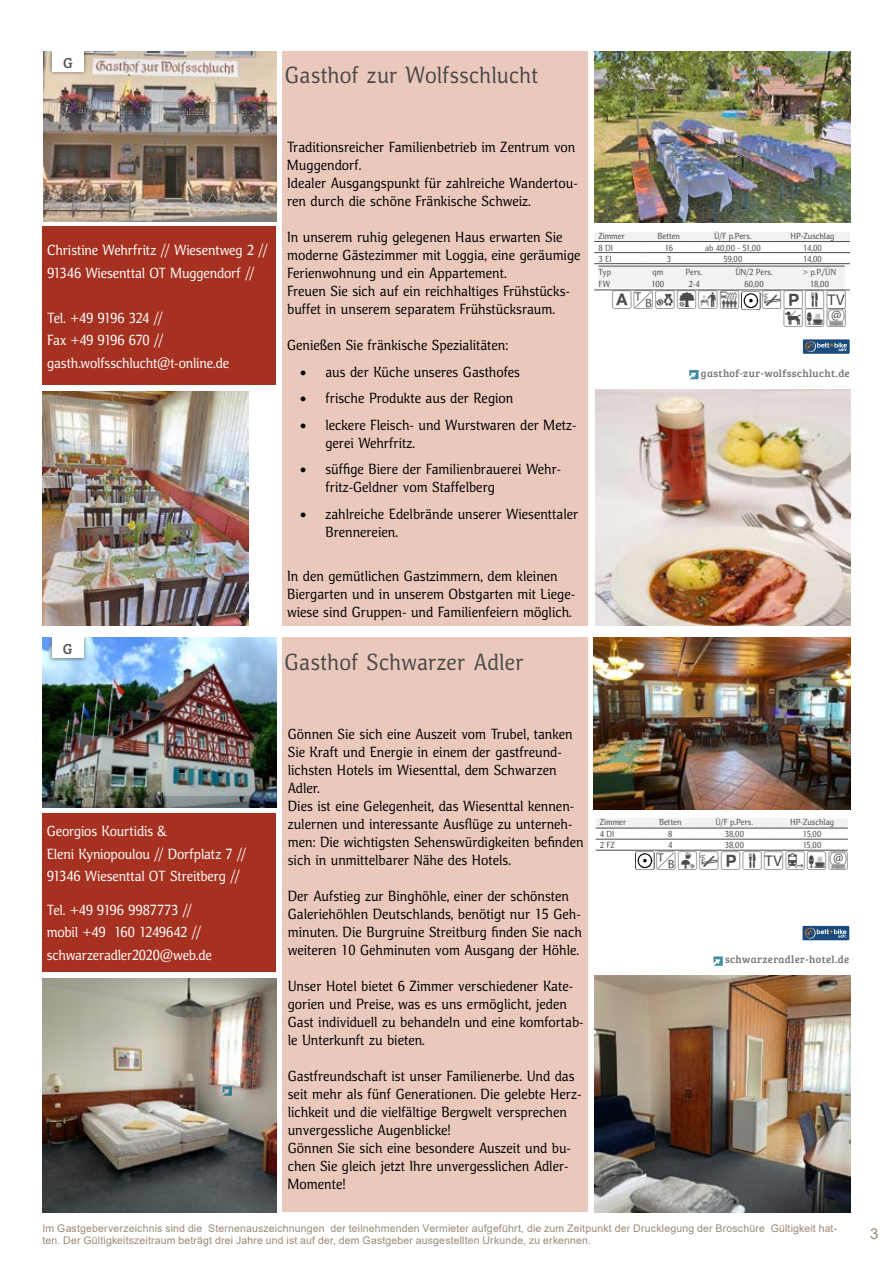
<style>
.page{position:relative;width:893px;height:1263px;background:#fff}
.page>*{position:absolute;margin:0;border:0;box-sizing:border-box;transform-origin:0 0}
.t1{font:300 24px "Calendula";letter-spacing:.01em;color:#4a4a49}
.t2{font:18px/17.9px "Tinpiktogramme";color:#4a4a49;text-align:right}
.t3{font:300 15px/18px "Calendula";color:#000}
.t4{font:300 15px/22.5px "Calendula";letter-spacing:-.01em;color:#fff}
.t5{font:15px "Bree Serif";color:#575756}
.t6{font:15px "Arial";color:#9b8977}
.t7{font:10.5px/12px "Arial";letter-spacing:.015em;color:#9b8977}
.t8{font:10.5px "Bree Serif";letter-spacing:.04em;color:#757474}
.t9{font:300 9px "Calendula";letter-spacing:.005em;color:#4a4a49}
</style>
<div class="page">
<img style="left:594px;top:637px;width:256px;height:173px">
<svg style="left:596px;top:819px;width:252px;height:9px"></svg>
<hr style="left:596px;top:828px;width:50px;height:1px;background:#4a4a49">
<hr style="left:646px;top:828px;width:46px;height:1px;background:#4a4a49">
<hr style="left:692px;top:828px;width:82px;height:1px;background:#4a4a49">
<hr style="left:774px;top:828px;width:74px;height:1px;background:#4a4a49">
<hr style="left:596px;top:839px;width:50px;height:1px;background:#4a4a49">
<hr style="left:646px;top:839px;width:46px;height:1px;background:#4a4a49">
<hr style="left:692px;top:839px;width:82px;height:1px;background:#4a4a49">
<hr style="left:774px;top:839px;width:74px;height:1px;background:#4a4a49">
<hr style="left:596px;top:850px;width:50px;height:1px;background:#4a4a49">
<hr style="left:646px;top:850px;width:46px;height:1px;background:#4a4a49">
<hr style="left:692px;top:850px;width:82px;height:1px;background:#4a4a49">
<hr style="left:774px;top:850px;width:74px;height:1px;background:#4a4a49">
<div style="left:802px;top:926px;width:47px;height:14px;background:#1a4b7e"></div>
<svg style="left:805px;top:928px;width:41px;height:10px"></svg>
<img style="left:595px;top:976px;width:255px;height:236px">
<div style="left:282px;top:637px;width:306px;height:575px;background:#eac9bc"></div>
<div style="left:43px;top:813px;width:233px;height:159px;background:#a63120"></div>
<img style="left:43px;top:978px;width:233px;height:234px">
<img style="left:43px;top:637px;width:233px;height:171px">
<div style="left:48px;top:637px;width:40px;height:24px;background:#000;opacity:.5"></div>
<div style="left:52px;top:637px;width:32px;height:21px;background:#fff"></div>
<img style="left:634px;top:850px;width:21px;height:20px">
<img style="left:594px;top:51px;width:257px;height:172px">
<div style="left:595px;top:232px;width:255px;height:9px;background:#f2f2f2"></div>
<hr style="left:594px;top:241px;width:51px;height:1px;background:#4a4a49">
<hr style="left:645px;top:241px;width:46px;height:1px;background:#4a4a49">
<hr style="left:691px;top:241px;width:82px;height:1px;background:#4a4a49">
<hr style="left:773px;top:241px;width:77px;height:1px;background:#4a4a49">
<hr style="left:594px;top:252px;width:51px;height:1px;background:#4a4a49">
<hr style="left:645px;top:252px;width:46px;height:1px;background:#4a4a49">
<hr style="left:691px;top:252px;width:82px;height:1px;background:#4a4a49">
<hr style="left:773px;top:252px;width:77px;height:1px;background:#4a4a49">
<hr style="left:594px;top:263px;width:51px;height:1px;background:#4a4a49">
<hr style="left:645px;top:263px;width:46px;height:1px;background:#4a4a49">
<hr style="left:691px;top:263px;width:82px;height:1px;background:#4a4a49">
<hr style="left:773px;top:263px;width:77px;height:1px;background:#4a4a49">
<hr style="left:594px;top:290px;width:51px;height:1px;background:#4a4a49">
<hr style="left:645px;top:290px;width:46px;height:1px;background:#4a4a49">
<hr style="left:691px;top:290px;width:82px;height:1px;background:#4a4a49">
<hr style="left:773px;top:290px;width:77px;height:1px;background:#4a4a49">
<div style="left:599px;top:267px;width:246px;height:21px;background:#f2f2f2"></div>
<hr style="left:598px;top:266px;width:43px;height:1px;background:#4a4a49">
<hr style="left:641px;top:266px;width:33px;height:1px;background:#4a4a49">
<hr style="left:674px;top:266px;width:40px;height:1px;background:#4a4a49">
<hr style="left:714px;top:266px;width:80px;height:1px;background:#4a4a49">
<hr style="left:794px;top:266px;width:51px;height:1px;background:#4a4a49">
<div style="left:803px;top:339px;width:47px;height:15px;background:#1a4b7e"></div>
<svg style="left:805px;top:341px;width:42px;height:11px"></svg>
<img style="left:595px;top:389px;width:256px;height:236px">
<div style="left:283px;top:51px;width:305px;height:574px;background:#eac9bc"></div>
<div style="left:43px;top:227px;width:233px;height:158px;background:#a63120"></div>
<img style="left:43px;top:392px;width:206px;height:233px">
<img style="left:43px;top:51px;width:234px;height:170px">
<div style="left:48px;top:51px;width:40px;height:23px;background:#000;opacity:.5"></div>
<div style="left:52px;top:51px;width:32px;height:21px;background:#fff"></div>
<img style="left:740px;top:290px;width:22px;height:20px">
<svg style="left:223px;top:1086px;width:9px;height:10px"></svg>
<svg style="left:713px;top:956px;width:10px;height:10px"></svg>
<svg style="left:689px;top:370px;width:10px;height:9px"></svg>
<p class="t5" style="left:63px;top:51px;width:11px">G</p>
<h1 class="t1" style="left:285px;top:61px;width:255px">Gasthof zur Wolfsschlucht</h1>
<p class="t4" style="left:47px;top:239px;width:222px">Christine Wehrfritz // Wiesentweg 2 //<br>91346 Wiesenttal OT Muggendorf //</p>
<p class="t4" style="left:47px;top:307px;width:184px">Tel. +49 9196 324 //<br>Fax +49 9196 670 // gasth.wolfsschlucht@t-online.de</p>
<p class="t5" style="left:63px;top:638px;width:11px">G</p>
<p class="t3" style="left:287px;top:138px;width:292px">Traditionsreicher Familienbetrieb im Zentrum von Muggendorf.<br>Idealer Ausgangspunkt für zahlreiche Wandertou&shy;ren durch die schöne Fränkische Schweiz.</p>
<p class="t3" style="left:287px;top:228px;width:295px">In unserem ruhig gelegenen Haus erwarten Sie moderne Gästezimmer mit Loggia, eine geräumige Ferienwohnung und ein Appartement.<br>Freuen Sie sich auf ein reichhaltiges Frühstücks&shy;buffet in unserem separatem Frühstücksraum.</p>
<p class="t3" style="left:287px;top:336px;width:223px">Genießen Sie fränkische Spezialitäten:</p>
<p class="t3" style="left:300px;top:363px;width:222px">• aus der Küche unseres Gasthofes</p>
<p class="t3" style="left:300px;top:389px;width:215px">• frische Produkte aus der Region</p>
<p class="t3" style="left:325px;top:416px;width:253px;text-indent:-26px">• leckere Fleisch- und Wurstwaren der Metz&shy;gerei Wehrfritz.</p>
<p class="t3" style="left:325px;top:460px;width:237px;text-indent:-26px">• süffige Biere der Familienbrauerei Wehr&shy;fritz-Geldner vom Staffelberg</p>
<p class="t3" style="left:325px;top:505px;width:254px;text-indent:-26px">• zahlreiche Edelbrände unserer Wiesenttaler<br>Brennereien.</p>
<p class="t3" style="left:287px;top:567px;width:290px">In den gemütlichen Gastzimmern, dem kleinen<br>Biergarten und in unserem Obstgarten mit Liege&shy;wiese sind Gruppen- und Familienfeiern möglich.</p>
<h1 class="t1" style="left:285px;top:647px;width:241px">Gasthof Schwarzer Adler</h1>
<p class="t9" style="left:598px;top:230px;width:28px">Zimmer</p>
<p class="t9" style="left:658px;top:230px;width:24px">Betten</p>
<p class="t9" style="left:714px;top:230px;width:39px">Ü/F p.Pers.</p>
<p class="t9" style="left:791px;top:230px;width:45px">HP-Zuschlag</p>
<p class="t9" style="left:598px;top:242px;width:16px">8 DI</p>
<p class="t9" style="left:665px;top:242px;width:10px">16</p>
<p class="t9" style="left:705px;top:242px;width:57px">ab 40,00 - 51,00</p>
<p class="t9" style="left:803px;top:242px;width:20px">14,00</p>
<p class="t9" style="left:598px;top:253px;width:15px">3 EI</p>
<p class="t9" style="left:667px;top:253px;width:6px">3</p>
<p class="t9" style="left:723px;top:253px;width:20px">59,00</p>
<p class="t9" style="left:803px;top:253px;width:20px">14,00</p>
<p class="t9" style="left:598px;top:267px;width:14px">Typ</p>
<p class="t9" style="left:652px;top:267px;width:12px">qm</p>
<p class="t9" style="left:685px;top:267px;width:18px">Pers.</p>
<p class="t9" style="left:735px;top:267px;width:39px">ÜN/2 Pers.</p>
<p class="t9" style="left:803px;top:267px;width:34px">&gt; p.P./ÜN</p>
<p class="t9" style="left:598px;top:279px;width:13px">FW</p>
<p class="t9" style="left:651px;top:279px;width:14px">100</p>
<p class="t9" style="left:688px;top:279px;width:13px">2-4</p>
<p class="t9" style="left:744px;top:279px;width:21px">60,00</p>
<p class="t9" style="left:810px;top:279px;width:20px">18,00</p>
<p class="t2" style="left:612px;top:291px;width:128px">Å Ý E G C ª</p>
<p class="t2" style="left:762px;top:291px;width:85px">N S R Þ<br>H F ³</p>
<p class="t8" style="left:701px;top:366px;width:150px">gasthof-zur-wolfsschlucht.de</p>
<p class="t4" style="left:47px;top:820px;width:201px">Georgios Kourtidis &amp;<br>Eleni Kyniopoulou // Dorfplatz 7 //<br>91346 Wiesenttal OT Streitberg //</p>
<p class="t4" style="left:47px;top:899px;width:167px">Tel. +49 9196 9987773 // mobil +49 160 1249642 // schwarzeradler2020@web.de</p>
<p class="t3" style="left:288px;top:725px;width:297px">Gönnen Sie sich eine Auszeit vom Trubel, tanken Sie Kraft und Energie in einem der gastfreund&shy;lichsten Hotels im Wiesenttal, dem Schwarzen Adler.<br>Dies ist eine Gelegenheit, das Wiesenttal kennen&shy;zulernen und interessante Ausflüge zu unterneh&shy;men: Die wichtigsten Sehenswürdigkeiten befinden sich in unmittelbarer Nähe des Hotels.</p>
<p class="t3" style="left:288px;top:887px;width:296px">Der Aufstieg zur Binghöhle, einer der schönsten Galeriehöhlen Deutschlands, benötigt nur 15 Geh&shy;minuten. Die Burgruine Streitburg finden Sie nach weiteren 10 Gehminuten vom Ausgang der Höhle.</p>
<p class="t3" style="left:288px;top:977px;width:297px">Unser Hotel bietet 6 Zimmer verschiedener Kate&shy;gorien und Preise, was es uns ermöglicht, jeden Gast individuell zu behandeln und eine komfortab&shy;le Unterkunft zu bieten.</p>
<p class="t3" style="left:288px;top:1067px;width:295px">Gastfreundschaft ist unser Familienerbe. Und das seit mehr als fünf Generationen. Die gelebte Herz&shy;lichkeit und die vielfältige Bergwelt versprechen unvergessliche Augenblicke!<br>Gönnen Sie sich eine besondere Auszeit und bu&shy;chen Sie gleich jetzt Ihre unvergesslichen Adler-Momente!</p>
<p class="t9" style="left:600px;top:817px;width:28px">Zimmer</p>
<p class="t9" style="left:659px;top:817px;width:24px">Betten</p>
<p class="t9" style="left:716px;top:817px;width:39px">Ü/F p.Pers.</p>
<p class="t9" style="left:790px;top:817px;width:45px">HP-Zuschlag</p>
<p class="t9" style="left:600px;top:829px;width:16px">4 DI</p>
<p class="t9" style="left:668px;top:829px;width:6px">8</p>
<p class="t9" style="left:725px;top:829px;width:21px">38,00</p>
<p class="t9" style="left:803px;top:829px;width:20px">15,00</p>
<p class="t9" style="left:600px;top:840px;width:17px">2 FZ</p>
<p class="t9" style="left:668px;top:840px;width:6px">4</p>
<p class="t9" style="left:725px;top:840px;width:21px">38,00</p>
<p class="t9" style="left:803px;top:840px;width:20px">15,00</p>
<p class="t2" style="left:657px;top:851px;width:193px">Ý N N S R Þ ¹ F ³</p>
<p class="t8" style="left:725px;top:952px;width:126px">schwarzeradler-hotel.de</p>
<p class="t7" style="left:43px;top:1222px;width:796px">Im Gastgeberverzeichnis sind die Sternenauszeichnungen der teilnehmenden Vermieter aufgeführt, die zum Zeitpunkt der Drucklegung der Broschüre Gültigkeit hat&shy;ten. Der Gültigkeitszeitraum beträgt drei Jahre und ist auf der, dem Gastgeber ausgestellten Urkunde, zu erkennen.</p>
<p class="t6" style="left:870px;top:1223px;width:10px">3</p>
</div>
